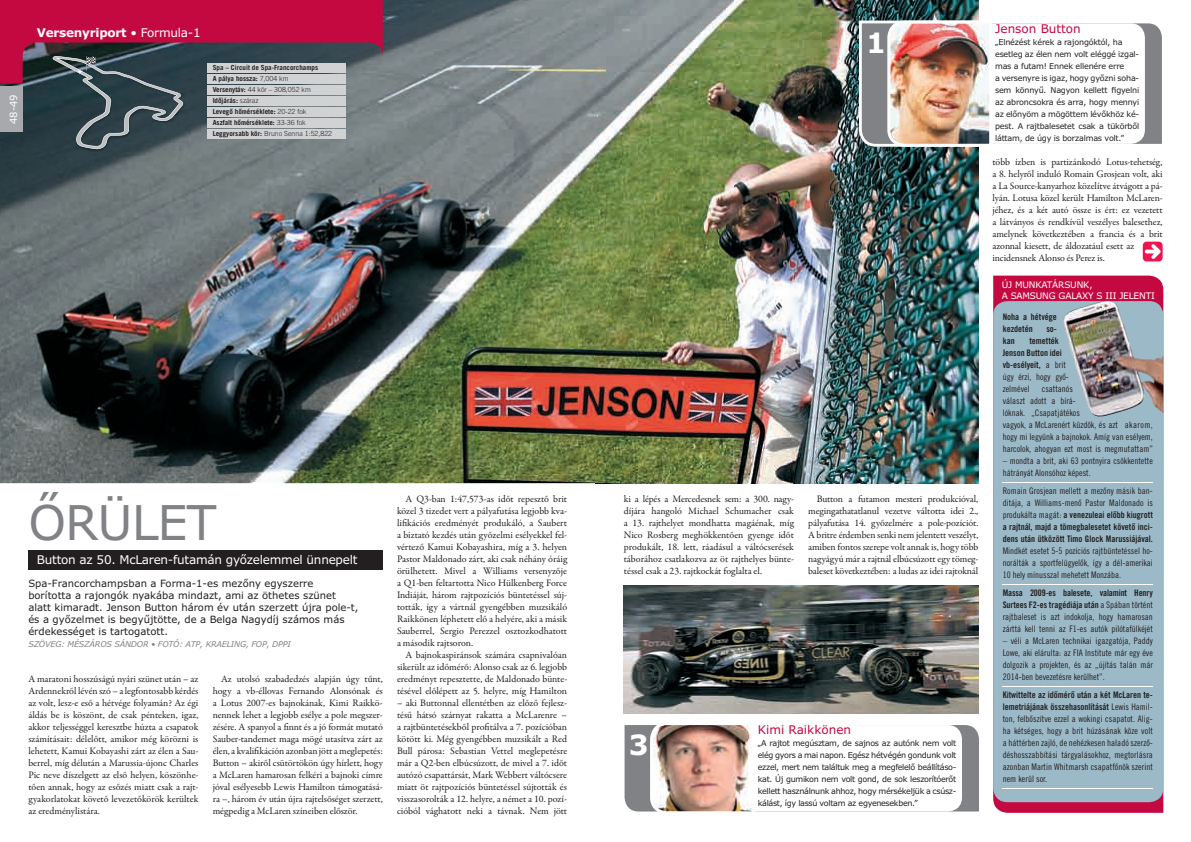
<style>
.page{position:relative;width:1191px;height:842px;background:#fff}
.page>*{position:absolute;margin:0;border:0;box-sizing:border-box;transform-origin:0 0}
.t1{font:48px "Verdana";letter-spacing:-.02em;color:#808285}
.t2{font:700 28px "Verdana";color:#fff}
.t3{font:12px "Verdana";letter-spacing:-.02em;color:#fff}
.t4{font:12px "Verdana";color:#c40941}
.t5{font:700 12px "Verdana";letter-spacing:-.02em;color:#fff}
.t6{font:10px/12px "Garamond Premr Pro";letter-spacing:-.005em;color:#231f20;text-align:justify}
.t7{font:10px/12px "Verdana";color:#231f20}
.t8{font:10px "Verdana";color:#fff}
.t9{font:9px/12px "Trade Gothic LT Com Cn 18";color:#231f20;text-align:justify}
.t10{font:9px/12px "Trade Gothic LT Com Bd Cn 20";color:#231f20}
.t11{font:9px/11px "Verdana";letter-spacing:-.02em;color:#fff}
.t12{font:8px/12px "Verdana";letter-spacing:-.025em;color:#231f20}
.t13{font:italic 8px "Verdana";letter-spacing:-.02em;color:#808285}
.t14{font:700 7px/11px "Trade Gothic LT Com";color:#231f20}
.s1{font-weight:400}
.s2{font-weight:300}
.s3{font-family:"Trade Gothic LT Com Cn 18"}
.s4{font-family:"Trade Gothic LT Com Bd Cn 20"}
</style>
<div class="page">
<img style="left:0;top:0;width:978px;height:483px">
<div style="left:28px;top:550px;width:355px;height:19px;background:#231f20"></div>
<img style="left:52px;top:149px;width:138px;height:8px">
<svg style="left:0;top:0;width:383px;height:149px;background:#845468"></svg>
<img style="left:859px;top:21px;width:303px;height:126px">
<div style="left:1142px;top:242px;width:20px;height:19px;background:#ed1450;border-radius:4px"></div>
<svg style="left:1144px;top:244px;width:16px;height:15px"></svg>
<svg style="left:993px;top:275px;width:171px;height:538px;background:#c61e51"></svg>
<div style="left:993px;top:301px;width:170px;height:501px;background:#9cb9c7;border-radius:14px"></div>
<hr style="left:1002px;top:482px;width:150px;height:1px;background:#fff">
<hr style="left:1002px;top:584px;width:150px;height:1px;background:#fff">
<hr style="left:1002px;top:686px;width:150px;height:1px;background:#fff">
<hr style="left:1002px;top:788px;width:150px;height:1px;background:#fff">
<img style="left:1063px;top:301px;width:66px;height:115px">
<img style="left:1129px;top:343px;width:34px;height:70px">
<img style="left:624px;top:585px;width:354px;height:128px">
<svg style="left:624px;top:725px;width:355px;height:87px"></svg>
<p class="t8" style="left:7px;top:124px;width:31px;rotate:-90deg">48-49</p>
<p class="t5" style="left:37px;top:25px;width:165px">Versenyriport <span class="s1">• Formula-1</span></p>
<p class="t14" style="left:213px;top:62px;width:121px">Spa – Circuit de Spa-Francorchamps<br>A pálya hossza: <span class="s2">7,004 km<br></span>Versenytáv: <span class="s2">44 kör – 308,052 km<br></span>Időjárás: <span class="s2">száraz<br></span>Levegő hőmérséklete: <span class="s2">20-22 fok<br></span>Aszfalt hőmérséklete: <span class="s2">33-36 fok<br></span>Leggyorsabb kör: <span class="s2">Bruno Senna 1:52,822</span></p>
<p class="t1" style="left:28px;top:492px;width:190px">ŐRÜLET</p>
<p class="t6" style="left:405px;top:493px;width:163px">A Q3-ban 1:47,573-as időt repesztő brit</p>
<p class="t6" style="left:397px;top:505px;width:171px">közel 3 tizedet vert a pályafutása legjobb kva-</p>
<p class="t6" style="left:397px;top:517px;width:171px">lifikációs eredményét produkáló, a Saubert</p>
<p class="t6" style="left:397px;top:529px;width:172px">a biztató kezdés után győzelmi esélyekkel fel-</p>
<p class="t6" style="left:397px;top:541px;width:172px">vértező Kamui Kobayashira, míg a 3. helyen</p>
<p class="t6" style="left:397px;top:553px;width:172px">Pastor Maldonado zárt, aki csak néhány óráig</p>
<p class="t6" style="left:397px;top:565px;width:172px">örülhetett. Mivel a Williams versenyzője</p>
<p class="t6" style="left:397px;top:577px;width:172px">a Q1-ben feltartotta Nico Hülkenberg Force</p>
<p class="t6" style="left:397px;top:589px;width:172px">Indiáját, három rajtpozíciós büntetéssel súj-</p>
<p class="t6" style="left:397px;top:601px;width:172px">tották, így a vártnál gyengébben muzsikáló</p>
<p class="t6" style="left:397px;top:613px;width:172px">Raikkönen léphetett elő a helyére, aki a másik</p>
<p class="t6" style="left:397px;top:625px;width:172px">Sauberrel, Sergio Perezzel osztozkodhatott</p>
<p class="t6" style="left:397px;top:637px;width:78px">a második rajtsoron.</p>
<p class="t6" style="left:405px;top:649px;width:163px">A bajnokaspiránsok számára csapnivalóan</p>
<p class="t6" style="left:397px;top:661px;width:172px">sikerült az időmérő: Alonso csak az 6. legjobb</p>
<p class="t6" style="left:397px;top:673px;width:172px">eredményt repesztette, de Maldonado bünte-</p>
<p class="t6" style="left:397px;top:685px;width:172px">tésével előlépett az 5. helyre, míg Hamilton</p>
<p class="t6" style="left:397px;top:697px;width:172px">– aki Buttonnal ellentétben az előző fejlesz&shy;tésű hátsó szárnyat rakatta a McLarenre – a rajtbüntetésekből profitálva a 7. pozícióban kötött ki. Még gyengébben muzsikált a Red Bull párosa: Sebastian Vettel meglepetésre már a Q2-ben elbúcsúzott, de mivel a 7. időt autó zó csapattársát, Mark Webbert váltócsere miatt öt rajtpozíciós büntetéssel sújtották és visszasorolták a 12. helyre, a német a 10. pozí&shy;cióból vághatott neki a távnak. Nem jött</p>
<p class="t3" style="left:37px;top:552px;width:322px">Button az 50. McLaren-futamán győzelemmel ünnepelt</p>
<p class="t7" style="left:28px;top:577px;width:332px">Spa-Francorchampsban a Forma-1-es mezőny egyszerre borította a rajongók nyakába mindazt, ami az öthetes szünet alatt kimaradt. Jenson Button három év után szerzett újra pole-t, és a győzelmet is begyűjtötte, de a Belga Nagydíj számos más érdekességet is tartogatott.</p>
<p class="t13" style="left:28px;top:639px;width:264px">SZÖVEG: MÉSZÁROS SÁNDOR • FOTÓ: ATP, KRAELING, FOP, DPPI</p>
<p class="t6" style="left:213px;top:673px;width:172px;text-indent:8px">Az utolsó szabadedzés alapján úgy tűnt, hogy a vb-éllovas Fernando Alonsónak és a Lotus 2007-es bajnokának, Kimi Raikkö&shy;nennek lehet a legjobb esélye a pole megszer&shy;zésére. A spanyol a finnt és a jó formát mutató Sauber-tandemet maga mögé utasítva zárt az élen, a kvalifikáción azonban jött a meglepetés:<br>Button – akiről csütörtökön úgy hírlett, hogy a McLaren hamarosan felkéri a bajnoki címre jóval esélyesebb Lewis Hamilton támogatásá&shy;ra –, három év után újra rajtelsőséget szerzett, mégpedig a McLaren színeiben először.</p>
<p class="t6" style="left:28px;top:673px;width:172px">A maratoni hosszúságú nyári szünet után – az Ardennekről lévén szó – a legfontosabb kérdés az volt, lesz-e eső a hétvége folyamán? Az égi áldás be is köszönt, de csak pénteken, igaz, akkor teljességgel keresztbe húzta a csapatok számításait: délelőtt, amikor még körözni is lehetett, Kamui Kobayashi zárt az élen a Sau&shy;berrel, míg délután a Marussia-újonc Charles Pic neve díszelgett az első helyen, köszönhe&shy;tően annak, hogy az esőzés miatt csak a rajt&shy;gyakorlatokat követő levezetőkörök kerültek az eredménylistára.</p>
<p class="t2" style="left:866px;top:25px;width:21px">1</p>
<p class="t6" style="left:624px;top:493px;width:172px">ki a lépés a Mercedesnek sem: a 300. nagy&shy;díjára hangoló Michael Schumacher csak a 13. rajthelyet mondhatta magáénak, míg Nico Rosberg meghökkentően gyenge időt produkált, 18. lett, ráadásul a váltócserések táborához csatlakozva az öt rajthelyes bünte&shy;téssel csak a 23. rajtkockát foglalta el.</p>
<p class="t6" style="left:808px;top:493px;width:172px;text-indent:8px">Button a futamon mesteri produkcióval, megingathatatlanul vezetve váltotta idei 2., pályafutása 14. győzelmére a pole-pozíciót.<br>A britre érdemben senki nem jelentett veszélyt, amiben fontos szerepe volt annak is, hogy több nagyágyú már a rajtnál elbúcsúzott egy tömeg&shy;baleset következtében: a ludas az idei rajtoknál</p>
<p class="t2" style="left:629px;top:727px;width:21px">3</p>
<p class="t4" style="left:758px;top:722px;width:95px">Kimi Raikkönen</p>
<p class="t12" style="left:758px;top:737px;width:200px;text-align:justify">„A rajtot megúsztam, de sajnos az autónk nem volt elég gyors a mai napon. Egész hétvégén gondunk volt ezzel, mert nem találtuk meg a megfelelő beállításo&shy;kat. Új gumikon nem volt gond, de sok leszorítóerőt kellett használnunk ahhoz, hogy mérsékeljük a csúsz&shy;kálást, így lassú voltam az egyenesekben.”</p>
<p class="t4" style="left:995px;top:21px;width:87px">Jenson Button</p>
<p class="t12" style="left:995px;top:35px;width:146px">„Elnézést kérek a rajongóktól, ha esetleg az élen nem volt eléggé izgal&shy;mas a futam! Ennek ellenére erre<br>a versenyre is igaz, hogy győzni soha&shy;sem könnyű. Nagyon kellett figyelni az abroncsokra és arra, hogy mennyi az előnyöm a mögöttem lévőkhöz ké&shy;pest. A rajtbalesetet csak a tükörből láttam, de úgy is borzalmas volt.”</p>
<p class="t6" style="left:992px;top:157px;width:172px;text-align:left">több ízben is partizánkodó Lotus-tehetség, a 8. helyről induló Romain Grosjean volt, aki a La Source-kanyarhoz közelítve átvágott a pá&shy;lyán. Lotusa közel került Hamilton McLaren&shy;jéhez, és a két autó össze is ért: ez vezetett a látványos és rendkívül veszélyes balesethez, amelynek következtében a francia és a brit azonnal kiesett, de áldozatául esett az incidensnek Alonso és Perez is.</p>
<p class="t11" style="left:1001px;top:279px;width:155px">ÚJ MUNKATÁRSUNK,<br>A SAMSUNG GALAXY S III JELENTI</p>
<p class="t10" style="left:1002px;top:311px;width:56px">Noha a hétvége kezdetén</p>
<p class="t10" style="left:1046px;top:323px;width:12px">so-</p>
<p class="t10" style="left:1002px;top:335px;width:68px;text-indent:27px">temették<br>Jenson Button idei vb-esélyeit, <span class="s3">a brit úgy érzi, hogy győ&shy;zelmével</span></p>
<p class="t10" style="left:1002px;top:335px;width:13px">kan</p>
<p class="t9" style="left:1002px;top:383px;width:152px;text-align:left;text-indent:39px">csattanós<br>választ adott a bírá-<br>lóknak. „Csapatjátékos<br>vagyok, a McLarenért küzdök, és azt akarom, hogy mi legyünk a bajnokok. Amíg van esélyem, harcolok, ahogyan ezt most is megmutattam”</p>
<p class="t9" style="left:1002px;top:455px;width:152px">– mondta a brit, aki 63 pontnyira csökkentette hátrányát Alonsóhoz képest.</p>
<p class="t9" style="left:1002px;top:485px;width:152px">Romain Grosjean mellett a mezőny másik ban&shy;ditája, a Williams-menő Pastor Maldonado is produkálta magát: <span class="s4">a venezuleai előbb kiugrott a rajtnál, majd a tömegbalesetet követő inci&shy;dens után ütközött Timo Glock Marussiájával.<br></span>Mindkét esetet 5-5 pozíciós rajtbüntetéssel ho&shy;norálták a sportfelügyelők, így a dél-amerikai 10 hely mínusszal mehetett Monzába.</p>
<p class="t9" style="left:1002px;top:587px;width:152px"><span class="s4">Massa 2009-es balesete, valamint Henry Surtees F2-es tragédiája után</span> a Spában történt rajtbaleset is azt indokolja, hogy hamarosan zárttá kell tenni az F1-es autók pilótafülkéjét</p>
<p class="t9" style="left:1002px;top:635px;width:152px">– véli a McLaren technikai igazgatója, Paddy Lowe, aki elárulta: az FIA Institute már egy éve dolgozik a projekten, és az „újítás talán már 2014-ben bevezetésre kerülhet”.</p>
<p class="t9" style="left:1002px;top:689px;width:152px"><span class="s4">Kitwittelte az időmérő után a két McLaren te&shy;lemetriájának összehasonlítását</span> Lewis Hamil&shy;ton, felbőszítve ezzel a wokingi csapatot. Alig&shy;ha kétséges, hogy a brit húzásának köze volt a háttérben zajló, de nehézkesen haladó szerző&shy;déshosszabbítási tárgyalásokhoz, megtorlásra azonban Martin Whitmarsh csapatfőnök szerint nem kerül sor.</p>
</div>
